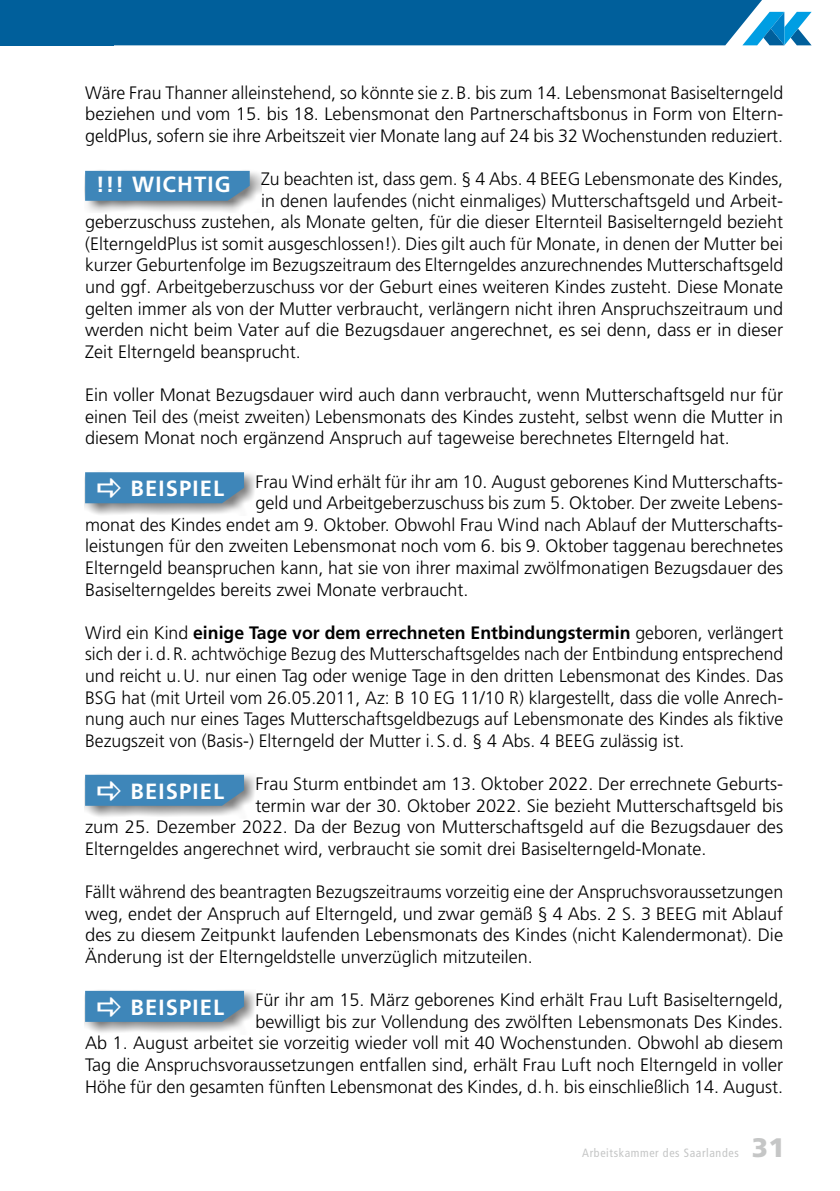
<style>
.page{position:relative;width:840px;height:1191px;background:#fff}
.page>*{position:absolute;margin:0;border:0;box-sizing:border-box;transform-origin:0 0}
.t1{font:900 26.8px "Frutiger";color:#c5c6c6}
.t2{font:700 22px "Frutiger";letter-spacing:.05em;color:#fff}
.Body_Text{font:300 18px/21.6px "Frutiger";color:#000;text-align:justify}
.t3{font:condensed 12px "Frutiger";letter-spacing:.05em;color:#c5c6c6}
.s1{font-weight:700}
</style>
<div class="page">
<div style="left:1px;top:0;width:113px;height:45px;background:#005f9b"></div>
<svg style="left:114px;top:0;width:697px;height:45px;background:#0d69a2"></svg>
<div style="left:84px;top:169px;width:177px;height:44px;background:#000;opacity:.5"></div>
<div style="left:85px;top:171px;width:164px;height:30px;background:#3e86b9"></div>
<div style="left:84px;top:471px;width:171px;height:45px;background:#000;opacity:.5"></div>
<div style="left:84px;top:773px;width:171px;height:45px;background:#000;opacity:.5"></div>
<div style="left:84px;top:989px;width:171px;height:45px;background:#000;opacity:.5"></div>
<svg style="left:85px;top:472px;width:159px;height:31px;background:#4287b8"></svg>
<svg style="left:85px;top:774px;width:159px;height:32px;background:#4689b9"></svg>
<svg style="left:85px;top:990px;width:159px;height:32px;background:#4689b9"></svg>
<p class="Body_Text" style="left:85px;top:82px;width:699px">Wäre Frau Thanner alleinstehend, so könnte sie z.B. bis zum 14. Lebensmonat Basiselterngeld beziehen und vom 15. bis 18. Lebensmonat den Partnerschaftsbonus in Form von Eltern&shy;geldPlus, sofern sie ihre Arbeitszeit vier Monate lang auf 24 bis 32 Wochenstunden reduziert.</p>
<p class="Body_Text" style="left:261px;top:168px;width:523px">Zu beachten ist, dass gem. § 4 Abs. 4 BEEG Lebensmonate des Kindes,</p>
<p class="Body_Text" style="left:261px;top:190px;width:523px">in denen laufendes (nicht einmaliges) Mutterschaftsgeld und Arbeit-</p>
<p class="Body_Text" style="left:85px;top:211px;width:699px">geberzuschuss zustehen, als Monate gelten, für die dieser Elternteil Basiselterngeld bezieht</p>
<p class="Body_Text" style="left:85px;top:233px;width:699px">(ElterngeldPlus ist somit ausgeschlossen!). Dies gilt auch für Monate, in denen der Mutter bei</p>
<p class="Body_Text" style="left:85px;top:255px;width:699px">kurzer Geburtenfolge im Bezugszeitraum des Elterngeldes anzurechnendes Mutterschaftsgeld</p>
<p class="Body_Text" style="left:85px;top:276px;width:699px">und ggf. Arbeitgeberzuschuss vor der Geburt eines weiteren Kindes zusteht. Diese Monate</p>
<p class="Body_Text" style="left:85px;top:298px;width:699px">gelten immer als von der Mutter verbraucht, verlängern nicht ihren Anspruchszeitraum und</p>
<p class="Body_Text" style="left:85px;top:319px;width:699px">werden nicht beim Vater auf die Bezugsdauer angerechnet, es sei denn, dass er in dieser</p>
<p class="Body_Text" style="left:85px;top:341px;width:217px">Zeit Elterngeld beansprucht.</p>
<p class="Body_Text" style="left:85px;top:384px;width:699px">Ein voller Monat Bezugsdauer wird auch dann verbraucht, wenn Mutterschaftsgeld nur für einen Teil des (meist zweiten) Lebensmonats des Kindes zusteht, selbst wenn die Mutter in diesem Monat noch ergänzend Anspruch auf tageweise berechnetes Elterngeld hat.</p>
<p class="Body_Text" style="left:255px;top:471px;width:529px">Frau Wind erhält für ihr am 10. August geborenes Kind Mutterschafts-</p>
<p class="Body_Text" style="left:255px;top:492px;width:529px">geld und Arbeitgeberzuschuss bis zum 5. Oktober. Der zweite Lebens-</p>
<p class="Body_Text" style="left:85px;top:514px;width:699px">monat des Kindes endet am 9. Oktober. Obwohl Frau Wind nach Ablauf der Mutterschafts-</p>
<p class="Body_Text" style="left:85px;top:535px;width:699px">leistungen für den zweiten Lebensmonat noch vom 6. bis 9. Oktober taggenau berechnetes</p>
<p class="Body_Text" style="left:85px;top:557px;width:699px">Elterngeld beanspruchen kann, hat sie von ihrer maximal zwölfmonatigen Bezugsdauer des</p>
<p class="Body_Text" style="left:85px;top:579px;width:385px">Basiselterngeldes bereits zwei Monate verbraucht.</p>
<p class="Body_Text" style="left:85px;top:622px;width:699px">Wird ein Kind <span class="s1">einige Tage vor dem errechneten Entbindungstermin</span> geboren, verlängert sich der i.d.R. achtwöchige Bezug des Mutterschaftsgeldes nach der Entbindung entsprechend und reicht u.U. nur einen Tag oder wenige Tage in den dritten Lebensmonat des Kindes. Das BSG hat (mit Urteil vom 26.05.2011, Az: B 10 EG 11/10 R) klargestellt, dass die volle Anrech&shy;nung auch nur eines Tages Mutterschaftsgeldbezugs auf Lebensmonate des Kindes als fiktive Bezugszeit von (Basis-) Elterngeld der Mutter i.S.d. § 4 Abs. 4 BEEG zulässig ist.</p>
<p class="Body_Text" style="left:255px;top:773px;width:529px">Frau Sturm entbindet am 13. Oktober 2022. Der errechnete Geburts-</p>
<p class="Body_Text" style="left:255px;top:795px;width:529px">termin war der 30. Oktober 2022. Sie bezieht Mutterschaftsgeld bis</p>
<p class="Body_Text" style="left:85px;top:816px;width:699px">zum 25. Dezember 2022. Da der Bezug von Mutterschaftsgeld auf die Bezugsdauer des</p>
<p class="Body_Text" style="left:85px;top:838px;width:622px">Elterngeldes angerechnet wird, verbraucht sie somit drei Basiselterngeld-Monate.</p>
<p class="Body_Text" style="left:85px;top:881px;width:699px">Fällt während des beantragten Bezugszeitraums vorzeitig eine der Anspruchsvoraussetzungen weg, endet der Anspruch auf Elterngeld, und zwar gemäß § 4 Abs. 2 S. 3 BEEG mit Ablauf des zu diesem Zeitpunkt laufenden Lebensmonats des Kindes (nicht Kalendermonat). Die Änderung ist der Elterngeldstelle unverzüglich mitzuteilen.</p>
<p class="Body_Text" style="left:85px;top:989px;width:699px;text-align:right">Für ihr am 15. März geborenes Kind erhält Frau Luft Basiselterngeld,<br>bewilligt bis zur Vollendung des zwölften Lebensmonats Des Kindes.<br>Ab 1. August arbeitet sie vorzeitig wieder voll mit 40 Wochenstunden. Obwohl ab diesem Tag die Anspruchsvoraussetzungen entfallen sind, erhält Frau Luft noch Elterngeld in voller Höhe für den gesamten fünften Lebensmonat des Kindes, d.h. bis einschließlich 14. August.</p>
<p class="t2" style="left:96px;top:171px;width:136px">!!! WICHTIG</p>
<p class="t2" style="left:130px;top:476px;width:95px">BEISPIEL</p>
<p class="t2" style="left:130px;top:778px;width:95px">BEISPIEL</p>
<p class="t2" style="left:130px;top:994px;width:95px">BEISPIEL</p>
<p class="t3" style="left:582px;top:1145px;width:158px">Arbeitskammer des Saarlandes</p>
<h1 class="t1" style="left:751px;top:1131px;width:34px">31</h1>
</div>
